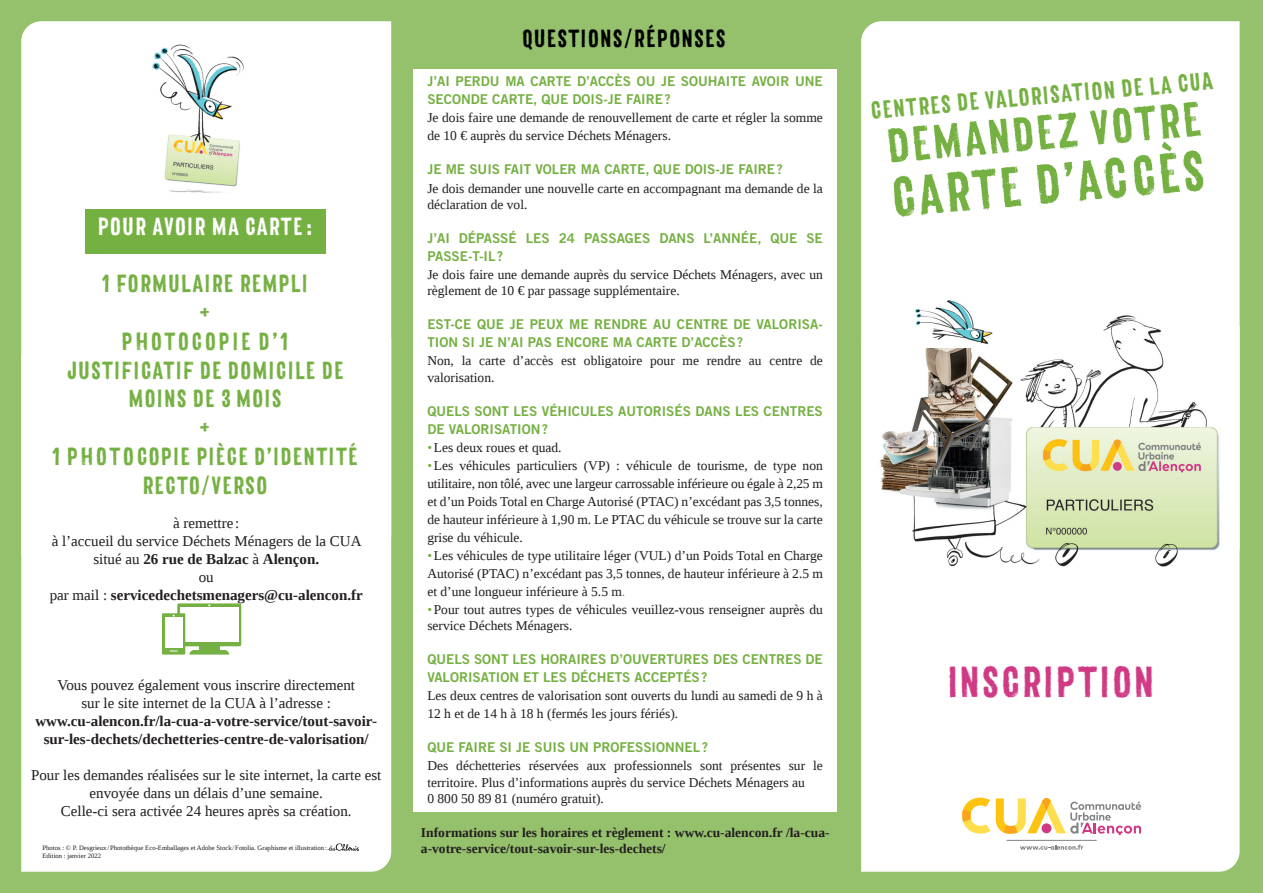
<style>
.page{position:relative;width:1263px;height:893px;background:#fff}
.page>*{position:absolute;margin:0;border:0;box-sizing:border-box;transform-origin:0 0}
.t1{font:54.3px "Canvas 3 D Sans";color:#75b042}
.t2{font:46.8px "Canvas 3 D Sans";color:#75b042}
.t3{font:42px "Canvas 3 D Sans";letter-spacing:-.03em;color:#d03a85}
.t4{font:24px "Canvas 3 D Sans";letter-spacing:-.03em;color:#75b042}
.t5{font:24px "Canvas 3 D Sans";letter-spacing:-.03em;color:#000}
.t6{font:24px "Canvas 3 D Sans";letter-spacing:-.03em;color:#fff}
.t7{font:24px "Canvas 3 D Sans";letter-spacing:.03em;color:#75b042}
.t8{font:15px "Liberation Serif";color:#231f20}
.t9{font:700 15px "Liberation Serif";color:#231f20}
.t10{font:13.5px/18px "Liberation Serif";color:#231f20}
.t11{font:13.5px/18px "Trade Gothic LT Std Bd 2";color:#75b042}
.t12{font:700 13.5px/16.2px "Liberation Serif";color:#231f20}
.t13{font:6.75px/8.1px "Liberation Serif";color:#231f20}
.s1{font-weight:400}
.s2{color:#75b042}
</style>
<div class="page">
<div style="left:0;top:0;width:412px;height:893px;background:#95c06c"></div>
<div style="left:21px;top:21px;width:370px;height:317px;background:#fff"></div>
<div style="left:21px;top:338px;width:370px;height:534px;background:#fff"></div>
<div style="left:838px;top:0;width:425px;height:893px;background:#95c06c"></div>
<div style="left:861px;top:21px;width:378px;height:304px;background:#fff"></div>
<div style="left:861px;top:325px;width:378px;height:547px;background:#fff"></div>
<div style="left:400px;top:0;width:454px;height:68px;background:#95c06c"></div>
<div style="left:177px;top:603px;width:64px;height:43px;background:#75b042;border-radius:2px"></div>
<svg style="left:189px;top:650px;width:40px;height:5px"></svg>
<div style="left:180px;top:607px;width:58px;height:35px;background:#fff"></div>
<div style="left:199px;top:644px;width:21px;height:8px;background:#75b042"></div>
<svg style="left:162px;top:613px;width:23px;height:42px"></svg>
<div style="left:165px;top:618px;width:17px;height:30px;background:#fff"></div>
<img style="left:119px;top:36px;width:164px;height:164px">
<div style="left:86px;top:209px;width:240px;height:45px;background:#75b042"></div>
<img style="left:872px;top:268px;width:361px;height:331px">
<svg style="left:962px;top:797px;width:179px;height:38px"></svg>
<div style="left:1041px;top:823px;width:10px;height:10px;background:#d03a85;border-radius:50%"></div>
<hr style="left:1007px;top:840px;width:90px;height:1px;background:#808285">
<svg style="left:1020px;top:845px;width:63px;height:5px"></svg>
<img style="left:903px;top:294px;width:106px;height:53px">
<img style="left:327px;top:843px;width:33px;height:9px">
<div style="left:403px;top:812px;width:443px;height:81px;background:#95c06c"></div>
<p class="t6" style="left:98px;top:211px;width:218px">POUR AVOIR MA CARTE:</p>
<p class="t4" style="left:102px;top:269px;width:209px">1 FORMULAIRE REMPLI</p>
<p class="t4" style="left:200px;top:298px;width:14px">+</p>
<p class="t7" style="left:122px;top:327px;width:170px">PHOTOCOPIE D’1</p>
<p class="t4" style="left:67px;top:355px;width:281px">JUSTIFICATIF DE DOMICILE DE</p>
<p class="t4" style="left:129px;top:384px;width:157px">MOINS DE 3 MOIS</p>
<p class="t4" style="left:200px;top:413px;width:14px">+</p>
<p class="t4" style="left:53px;top:442px;width:309px">1 PHOTOCOPIE PIÈCE D’IDENTITÉ</p>
<p class="t4" style="left:143px;top:471px;width:128px">RECTO/VERSO</p>
<p class="t8" style="left:173px;top:513px;width:68px">à remettre :</p>
<p class="t8" style="left:52px;top:531px;width:311px">à l’accueil du service Déchets Ménagers de la CUA</p>
<p class="t9" style="left:93px;top:549px;width:227px"><span class="s1">situé au</span> 26 rue de Balzac <span class="s1">à</span> Alençon.</p>
<p class="t8" style="left:199px;top:567px;width:16px">ou</p>
<p class="t9" style="left:50px;top:585px;width:315px"><span class="s1">par mail :</span> servicedechetsmenagers@cu-alencon.fr</p>
<p class="t8" style="left:57px;top:675px;width:299px">Vous pouvez également vous inscrire directement</p>
<p class="t8" style="left:81px;top:693px;width:251px">sur le site internet de la CUA à l’adresse :</p>
<p class="t9" style="left:35px;top:711px;width:343px">www.cu-alencon.fr/la-cua-a-votre-service/tout-savoir-</p>
<p class="t9" style="left:44px;top:729px;width:326px">sur-les-dechets/dechetteries-centre-de-valorisation/</p>
<p class="t8" style="left:31px;top:765px;width:352px">Pour les demandes réalisées sur le site internet, la carte est</p>
<p class="t8" style="left:90px;top:783px;width:235px">envoyée dans un délais d’une semaine.</p>
<p class="t8" style="left:61px;top:801px;width:292px">Celle-ci sera activée 24 heures après sa création.</p>
<p class="t13" style="left:43px;top:844px;width:286px">Photos : © P. Desgrieux/Photothèque Eco-Emballages et Adobe Stock/Fotolia. Graphisme et illustration:<br>Edition : janvier 2022</p>
<p class="t5" style="left:522px;top:23px;width:207px">QUESTIONS/RÉPONSES</p>
<p class="t11" style="left:427px;top:72px;width:397px">J’AI PERDU MA CARTE D’ACCÈS OU JE SOUHAITE AVOIR UNE<br>SECONDE CARTE, QUE DOIS-JE FAIRE?</p>
<p class="t10" style="left:427px;top:109px;width:397px">Je dois faire une demande de renouvellement de carte et régler la somme de 10 € auprès du service Déchets Ménagers.</p>
<p class="t11" style="left:427px;top:160px;width:357px">JE ME SUIS FAIT VOLER MA CARTE, QUE DOIS-JE FAIRE?</p>
<p class="t10" style="left:427px;top:180px;width:397px;line-height:16.2px">Je dois demander une nouvelle carte en accompagnant ma demande de la déclaration de vol.</p>
<p class="t11" style="left:427px;top:229px;width:397px">J’AI DÉPASSÉ LES 24 PASSAGES DANS L’ANNÉE, QUE SE<br>PASSE-T-IL?</p>
<p class="t10" style="left:427px;top:266px;width:397px;line-height:16.2px">Je dois faire une demande auprès du service Déchets Ménagers, avec un règlement de 10 € par passage supplémentaire.</p>
<p class="t11" style="left:427px;top:315px;width:397px">EST-CE QUE JE PEUX ME RENDRE AU CENTRE DE VALORISA-<br>TION SI JE N’AI PAS ENCORE MA CARTE D’ACCÈS?</p>
<p class="t10" style="left:427px;top:353px;width:397px;line-height:16.2px">Non, la carte d’accès est obligatoire pour me rendre au centre de valorisation.</p>
<p class="t11" style="left:427px;top:402px;width:397px">QUELS SONT LES VÉHICULES AUTORISÉS DANS LES CENTRES<br>DE VALORISATION?</p>
<p class="t10" style="left:427px;top:438px;width:136px"><span class="s2">•</span>Les deux roues et quad.</p>
<p class="t10" style="left:427px;top:456px;width:397px;text-align:justify"><span class="s2">•</span>Les véhicules particuliers (VP) : véhicule de tourisme, de type non utilitaire, non tôlé, avec une largeur carrossable inférieure ou égale à 2,25 m et d’un Poids Total en Charge Autorisé (PTAC) n’excédant pas 3,5 tonnes, de hauteur inférieure à 1,90 m. Le PTAC du véhicule se trouve sur la carte grise du véhicule.</p>
<p class="t10" style="left:427px;top:546px;width:397px;text-align:justify"><span class="s2">•</span>Les véhicules de type utilitaire léger (VUL) d’un Poids Total en Charge Autorisé (PTAC) n’excédant pas 3,5 tonnes, de hauteur inférieure à 2.5 m et d’une longueur inférieure à 5.5 m<span class="s2">.</span></p>
<p class="t10" style="left:427px;top:601px;width:397px;line-height:16.2px"><span class="s2">•</span>Pour tout autres types de véhicules veuillez-vous renseigner auprès du service Déchets Ménagers.</p>
<p class="t11" style="left:427px;top:650px;width:397px">QUELS SONT LES HORAIRES D’OUVERTURES DES CENTRES DE<br>VALORISATION ET LES DÉCHETS ACCEPTÉS?</p>
<p class="t10" style="left:427px;top:687px;width:397px">Les deux centres de valorisation sont ouverts du lundi au samedi de 9 h à<br>12 h et de 14 h à 18 h (fermés les jours fériés).</p>
<p class="t11" style="left:427px;top:738px;width:282px">QUE FAIRE SI JE SUIS UN PROFESSIONNEL?</p>
<p class="t10" style="left:427px;top:758px;width:397px;line-height:16.2px">Des déchetteries réservées aux professionnels sont présentes sur le territoire. Plus d’informations auprès du service Déchets Ménagers au</p>
<p class="t10" style="left:427px;top:789px;width:178px">0 800 50 89 81 (numéro gratuit).</p>
<p class="t12" style="left:421px;top:824px;width:410px">Informations sur les horaires et règlement : www.cu-alencon.fr /la-cua&shy;a-votre-service/tout-savoir-sur-les-dechets/</p>
<p class="t4" style="left:870px;top:96px;width:347px;rotate:-5deg">CENTRES DE VALORISATION DE LA CUA</p>
<p class="t2" style="left:885px;top:117px;width:320px;rotate:-5deg">DEMANDEZ VOTRE</p>
<p class="t1" style="left:889px;top:164px;width:320px;rotate:-5deg">CARTE D’ACC ÈS</p>
<p class="t3" style="left:948px;top:656px;width:211px">INSCRIPTION</p>
</div>
